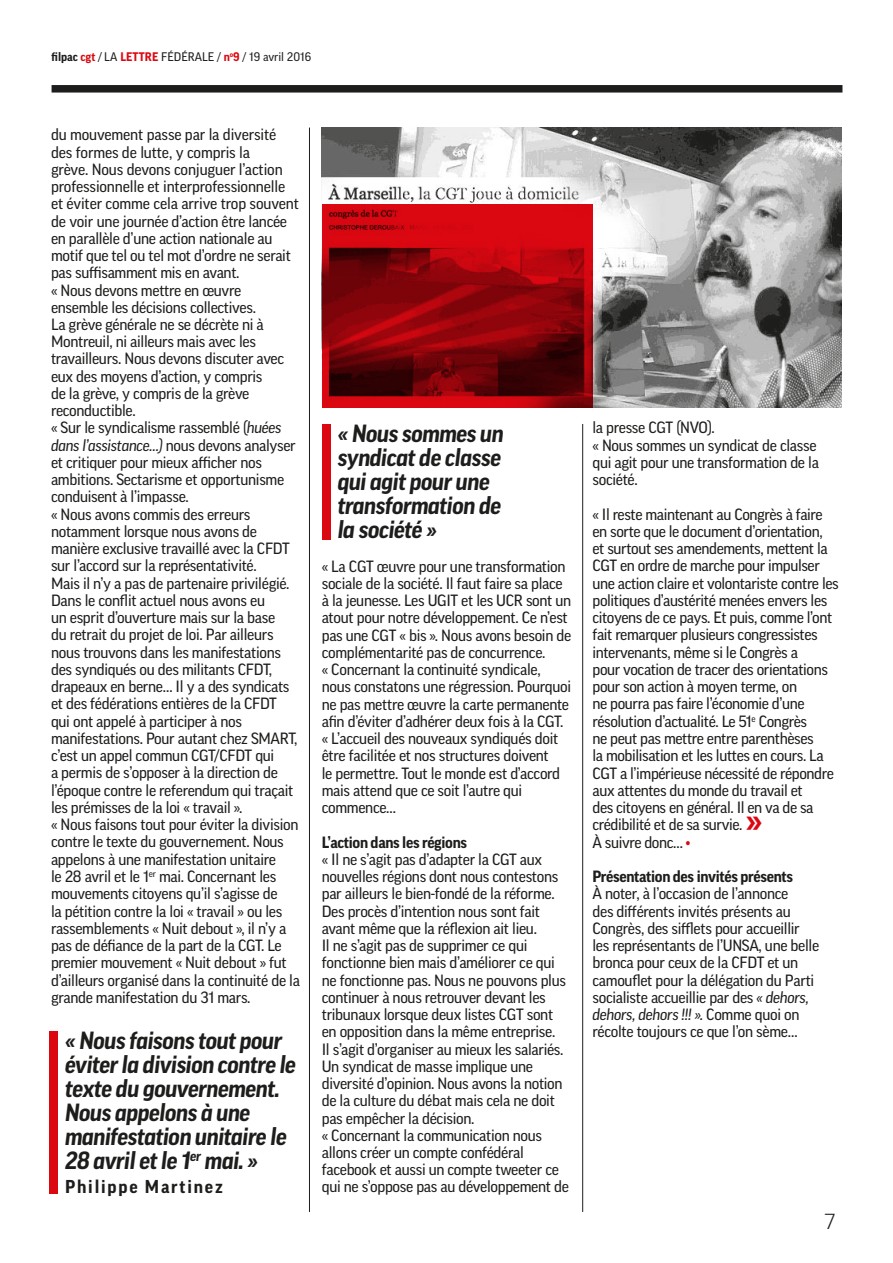
<style>
.page{position:relative;width:893px;height:1263px;background:#fff}
.page>*{position:absolute;margin:0;border:0;box-sizing:border-box;transform-origin:0 0}
.t1{font:700 37.5px "Good OT";color:#db0812}
.t2{font:italic 700 24px/24px "Good OT";letter-spacing:-.02em;color:#1d1d1b}
.t3{font:300 21px "Good OT";color:#1d1d1b}
.t4{font:700 18px "Good OT";color:#1d1d1b}
.t5{font:15.75px/17.2px "Good OT";letter-spacing:-.02em;color:#1d1d1b}
.t6{font:700 15.75px/34.5px "Good OT";letter-spacing:-.02em;color:#1d1d1b}
.t7{font:12px "Good OT";color:#1d1d1b}
.s1{font-weight:700}
.s2{font-weight:700;color:#db0812}
.s3{font-style:italic}
.s4{font-weight:400}
.s5{font-weight:400;color:#db0812}
</style>
<div class="page">
<hr style="left:309px;top:128px;width:1px;height:1084px;background:#1d1d1b">
<hr style="left:582px;top:424px;width:1px;height:788px;background:#1d1d1b">
<div style="left:52px;top:85px;width:790px;height:8px;background:#1d1d1b"></div>
<div style="left:49px;top:1031px;width:9px;height:162px;background:#db0812"></div>
<div style="left:322px;top:424px;width:8px;height:116px;background:#db0812"></div>
<img style="left:322px;top:128px;width:520px;height:279px">
<svg style="left:322px;top:204px;width:270px;height:203px;background:#95040b"></svg>
<p class="t7" style="left:52px;top:50px;width:261px"><span class="s1">filpac</span> <span class="s2">cgt</span> / La <span class="s2">lettre</span> FÉDÉRALE / <span class="s2">n</span><sup>o</sup><span class="s2">9</span> / 19 avril 2016</p>
<p class="t5" style="left:51px;top:126px;width:250px">du mouvement passe par la diversité des formes de lutte, y compris la<br>grève. Nous devons conjuguer l’action professionnelle et interprofessionnelle et éviter comme cela arrive trop souvent de voir une journée d’action être lancée en parallèle d’une action nationale au motif que tel ou tel mot d’ordre ne serait pas suffisamment mis en avant.<br>« Nous devons mettre en œuvre ensemble les décisions collectives.<br>La grève générale ne se décrète ni à Montreuil, ni ailleurs mais avec les travailleurs. Nous devons discuter avec eux des moyens d’action, y compris<br>de la grève, y compris de la grève reconductible.<br>« Sur le syndicalisme rassemblé (<span class="s3">huées dans l’assistance…)</span> nous devons analyser et critiquer pour mieux afficher nos ambitions. Sectarisme et opportunisme conduisent à l’impasse.<br>« Nous avons commis des erreurs notamment lorsque nous avons de manière exclusive travaillé avec la CFDT sur l’accord sur la représentativité.<br>Mais il n’y a pas de partenaire privilégié.<br>Dans le conflit actuel nous avons eu<br>un esprit d’ouverture mais sur la base<br>du retrait du projet de loi. Par ailleurs nous trouvons dans les manifestations des syndiqués ou des militants CFDT, drapeaux en berne… Il y a des syndicats et des fédérations entières de la CFDT<br>qui ont appelé à participer à nos manifestations. Pour autant chez SMART, c’est un appel commun CGT/CFDT qui<br>a permis de s’opposer à la direction de l’époque contre le referendum qui traçait les prémisses de la loi « travail ».<br>« Nous faisons tout pour éviter la division contre le texte du gouvernement. Nous appelons à une manifestation unitaire<br>le 28 avril et le 1<sup>er</sup> mai. Concernant les mouvements citoyens qu’il s’agisse de<br>la pétition contre la loi « travail » ou les rassemblements « Nuit debout », il n’y a pas de défiance de la part de la CGT. Le premier mouvement « Nuit debout » fut d’ailleurs organisé dans la continuité de la grande manifestation du 31 mars.</p>
<h2 class="t2" style="left:65px;top:1028px;width:233px">« Nous faisons tout pour éviter la division contre le texte du gouvernement.<br>Nous appelons à une manifestation unitaire le<br>28 avril et le 1<sup>er</sup> mai. »</h2>
<p class="t4" style="left:65px;top:1176px;width:159px">Philippe Martinez</p>
<h2 class="t2" style="left:338px;top:421px;width:168px">« Nous sommes un syndicat de classe qui agit pour une transformation de la société »</h2>
<p class="t5" style="left:322px;top:557px;width:251px">« La CGT œuvre pour une transformation sociale de la société. Il faut faire sa place à la jeunesse. Les UGIT et les UCR sont un atout pour notre développement. Ce n’est pas une CGT « bis ». Nous avons besoin de complémentarité pas de concurrence.<br>« Concernant la continuité syndicale, nous constatons une régression. Pourquoi ne pas mettre œuvre la carte permanente afin d’éviter d’adhérer deux fois à la CGT. « L’accueil des nouveaux syndiqués doit être facilitée et nos structures doivent<br>le permettre. Tout le monde est d’accord mais attend que ce soit l’autre qui commence…</p>
<p class="t6" style="left:322px;top:825px;width:147px">L’action dans les régions</p>
<p class="t5" style="left:322px;top:851px;width:249px">« Il ne s’agit pas d’adapter la CGT aux nouvelles régions dont nous contestons par ailleurs le bien-fondé de la réforme.<br>Des procès d’intention nous sont fait avant même que la réflexion ait lieu.<br>Il ne s’agit pas de supprimer ce qui fonctionne bien mais d’améliorer ce qui ne fonctionne pas. Nous ne pouvons plus continuer à nous retrouver devant les tribunaux lorsque deux listes CGT sont en opposition dans la même entreprise.<br>Il s’agit d’organiser au mieux les salariés.<br>Un syndicat de masse implique une diversité d’opinion. Nous avons la notion de la culture du débat mais cela ne doit pas empêcher la décision.<br>« Concernant la communication nous allons créer un compte confédéral facebook et aussi un compte tweeter ce qui ne s’oppose pas au développement de</p>
<p class="t5" style="left:592px;top:419px;width:228px">la presse CGT (NVO).<br>« Nous sommes un syndicat de classe qui agit pour une transformation de la société.</p>
<p class="t5" style="left:592px;top:505px;width:248px">« Il reste maintenant au Congrès à faire en sorte que le document d’orientation,<br>et surtout ses amendements, mettent la CGT en ordre de marche pour impulser une action claire et volontariste contre les politiques d’austérité menées envers les citoyens de ce pays. Et puis, comme l’ont fait remarquer plusieurs congressistes intervenants, même si le Congrès a<br>pour vocation de tracer des orientations pour son action à moyen terme, on<br>ne pourra pas faire l’économie d’une résolution d’actualité. Le 51<sup>e</sup> Congrès<br>ne peut pas mettre entre parenthèses<br>la mobilisation et les luttes en cours. La CGT a l’impérieuse nécessité de répondre aux attentes du monde du travail et<br>des citoyens en général. Il en va de sa crédibilité et de sa survie.</p>
<h1 class="t1" style="left:745px;top:799px;width:19px">»</h1>
<p class="t6" style="left:592px;top:825px;width:202px"><span class="s4">À suivre donc…</span> <span class="s5">•<br></span>Présentation des invités présents</p>
<p class="t5" style="left:592px;top:885px;width:228px">À noter, à l’occasion de l’annonce<br>des différents invités présents au Congrès, des sifflets pour accueillir les représentants de l’UNSA, une belle bronca pour ceux de la CFDT et un camouflet pour la délégation du Parti socialiste accueillie par des <span class="s3">« dehors, dehors, dehors !!! ».</span> Comme quoi on récolte toujours ce que l’on sème…</p>
<h3 class="t3" style="left:827px;top:1210px;width:24px">40</h3>
<h3 class="t3" style="left:825px;top:1210px;width:12px">7</h3>
</div>
